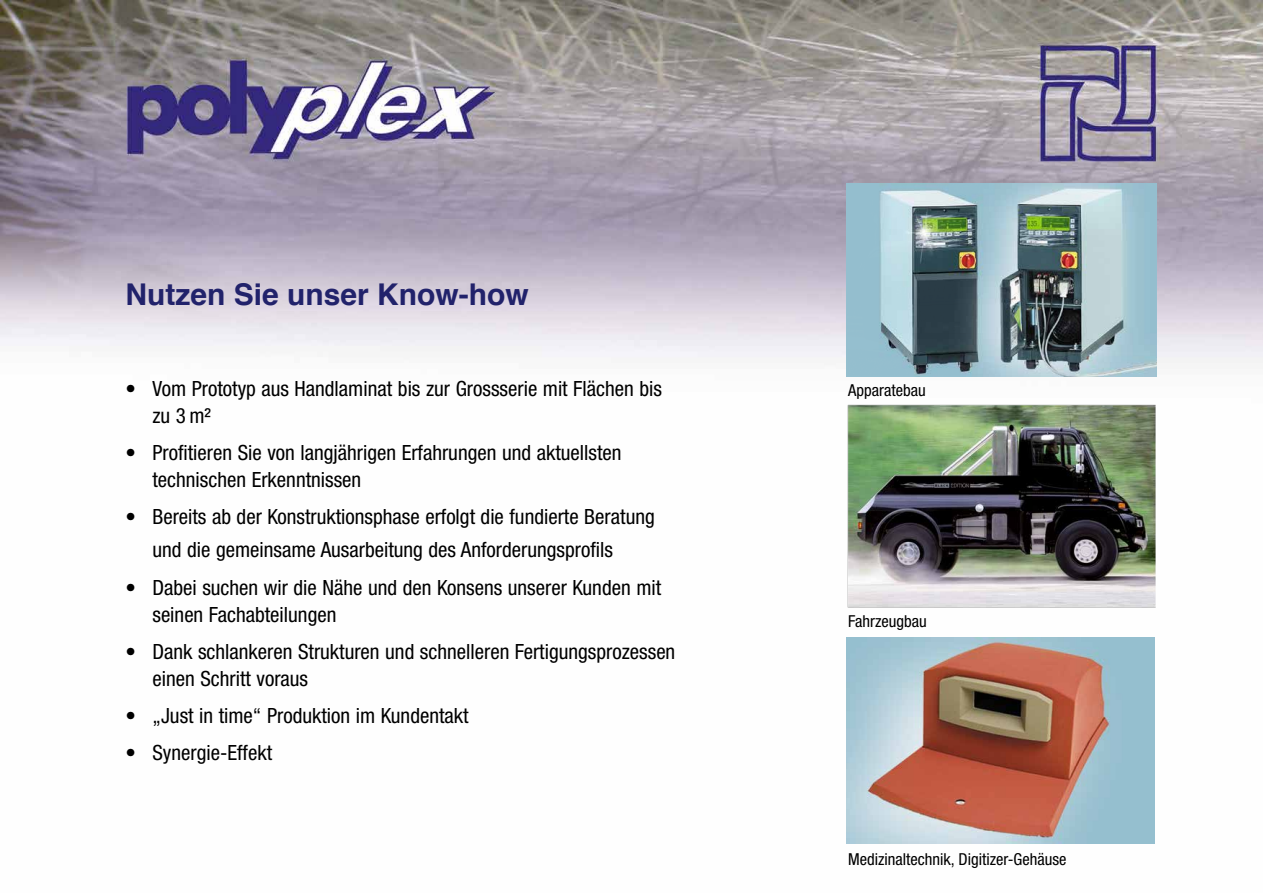
<style>
.page{position:relative;width:1263px;height:893px;background:#fff}
.page>*{position:absolute;margin:0;border:0;box-sizing:border-box;transform-origin:0 0}
.t1{font:700 30px "Helvetica";color:#21226b}
.t2{font:condensed 21px/27px "Helvetica Neue";color:#000}
.t3{font:condensed 16.5px "Helvetica Neue";color:#000}
</style>
<div class="page">
<img style="left:0;top:0;width:1263px;height:844px">
<img style="left:676px;top:156px;width:534px;height:524px">
<img style="left:847px;top:638px;width:307px;height:205px">
<img style="left:847px;top:184px;width:309px;height:192px">
<h1 class="t1" style="left:125px;top:270px;width:405px">Nutzen Sie unser Know-how</h1>
<p class="t2" style="left:152px;top:375px;width:511px;text-indent:-27px">• Vom Prototyp aus Handlaminat bis zur Grossserie mit Flächen bis zu 3 m²</p>
<p class="t2" style="left:152px;top:439px;width:471px;text-indent:-27px">• Profitieren Sie von langjährigen Erfahrungen und aktuellsten technischen Erkenntnissen</p>
<p class="t2" style="left:152px;top:500px;width:504px;line-height:33px;text-indent:-27px">• Bereits ab der Konstruktionsphase erfolgt die fundierte Beratung und die gemeinsame Ausarbeitung des Anforderungsprofils</p>
<p class="t2" style="left:152px;top:574px;width:510px;text-indent:-27px">• Dabei suchen wir die Nähe und den Konsens unserer Kunden mit seinen Fachabteilungen</p>
<p class="t2" style="left:152px;top:638px;width:524px;text-indent:-27px">• Dank schlankeren Strukturen und schnelleren Fertigungsprozessen einen Schritt voraus</p>
<p class="t2" style="left:125px;top:702px;width:345px">• „Just in time“ Produktion im Kundentakt</p>
<p class="t2" style="left:125px;top:739px;width:148px">• Synergie-Effekt</p>
<p class="t3" style="left:848px;top:380px;width:79px">Apparatebau</p>
<p class="t3" style="left:848px;top:611px;width:80px">Fahrzeugbau</p>
<p class="t3" style="left:848px;top:849px;width:220px">Medizinaltechnik, Digitizer-Gehäuse</p>
</div>
